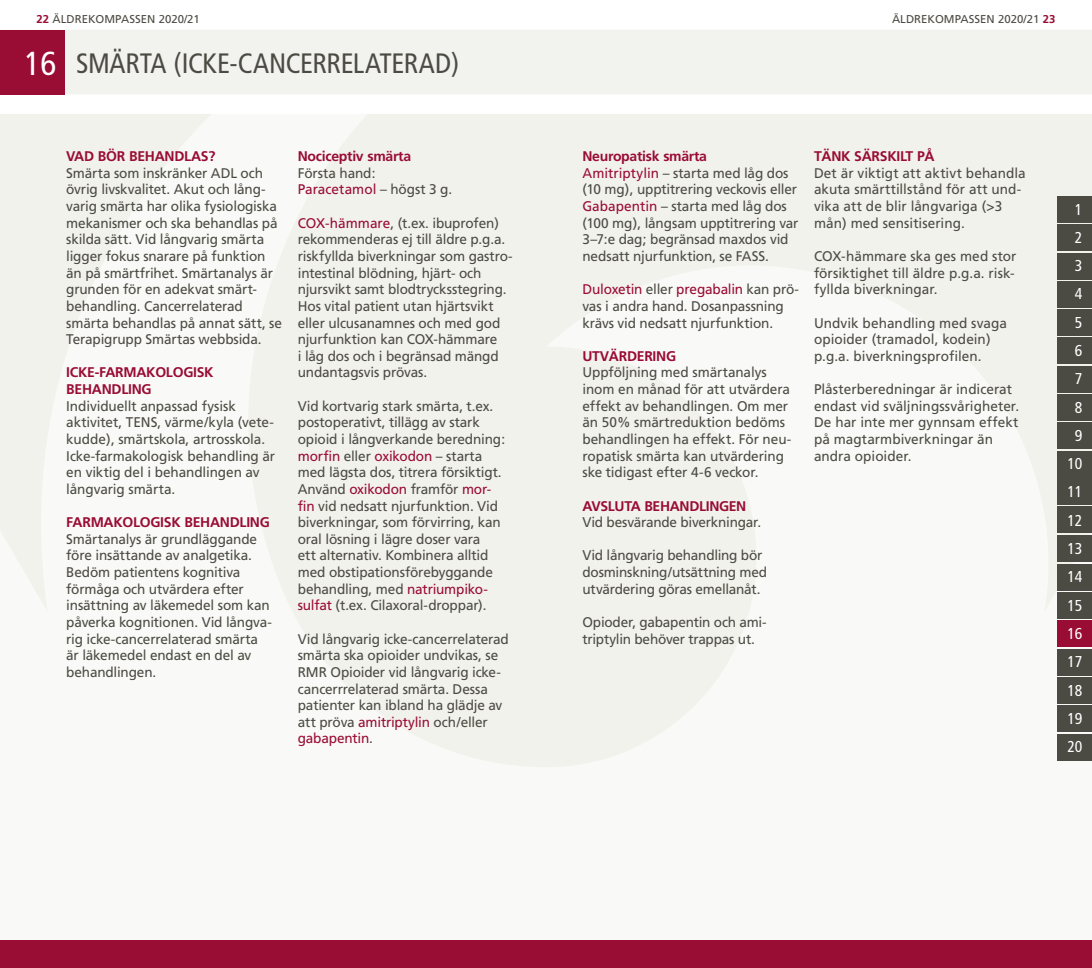
<style>
.page{position:relative;width:1092px;height:968px;background:#fff}
.page>*{position:absolute;margin:0;border:0;box-sizing:border-box;transform-origin:0 0}
.t1{font:condensed 33.25px "Frutiger";color:#fff}
.t2{font:condensed 28px "Frutiger";letter-spacing:-.015em;color:#4c4b43}
.t3{font:condensed 15.75px "Frutiger";color:#fff}
.t4{font:14px/16.6px "Frutiger";letter-spacing:-.01em;color:#4c4b43}
.t5{font:700 14px/16.6px "Frutiger";letter-spacing:-.02em;color:#990c33}
.t6{font:14px "Frutiger";color:#990c33}
.t7{font:11.38px "Frutiger";color:#4c4b43}
.s1{font-weight:700;color:#990c33}
.s2{color:#4c4b43}
.s3{color:#990c33}
</style>
<div class="page">
<div style="left:0;top:114px;width:1091px;height:853px;background:#f9f9f7"></div>
<div style="left:1057px;top:196px;width:34px;height:26px;background:#4c4b43"></div>
<div style="left:1057px;top:224px;width:34px;height:27px;background:#4c4b43"></div>
<div style="left:1057px;top:253px;width:34px;height:26px;background:#4c4b43"></div>
<div style="left:1057px;top:281px;width:34px;height:26px;background:#4c4b43"></div>
<div style="left:1057px;top:309px;width:34px;height:27px;background:#4c4b43"></div>
<div style="left:1057px;top:338px;width:34px;height:26px;background:#4c4b43"></div>
<div style="left:1057px;top:366px;width:34px;height:26px;background:#4c4b43"></div>
<div style="left:1057px;top:394px;width:34px;height:26px;background:#4c4b43"></div>
<div style="left:1057px;top:422px;width:34px;height:27px;background:#4c4b43"></div>
<div style="left:1057px;top:451px;width:34px;height:26px;background:#4c4b43"></div>
<div style="left:1057px;top:478px;width:34px;height:26px;background:#4c4b43"></div>
<div style="left:1057px;top:564px;width:34px;height:26px;background:#4c4b43"></div>
<div style="left:1057px;top:592px;width:34px;height:26px;background:#4c4b43"></div>
<div style="left:1057px;top:620px;width:34px;height:27px;background:#990c33"></div>
<div style="left:1057px;top:649px;width:34px;height:26px;background:#4c4b43"></div>
<div style="left:1057px;top:677px;width:34px;height:26px;background:#4c4b43"></div>
<div style="left:1057px;top:705px;width:34px;height:26px;background:#4c4b43"></div>
<div style="left:1057px;top:733px;width:34px;height:27px;background:#4c4b43"></div>
<div style="left:1057px;top:506px;width:34px;height:27px;background:#4c4b43"></div>
<div style="left:1057px;top:535px;width:34px;height:27px;background:#4c4b43"></div>
<div style="left:0;top:940px;width:1091px;height:27px;background:#990c33"></div>
<div style="left:64px;top:30px;width:1027px;height:64px;background:#f2f2ef"></div>
<div style="left:0;top:30px;width:64px;height:64px;background:#990c33"></div>
<p class="t7" style="left:36px;top:12px;width:165px"><span class="s1">22</span> ÄLDREKOMPASSEN 2020/21</p>
<p class="t7" style="left:892px;top:12px;width:165px">ÄLDREKOMPASSEN 2020/21 <span class="s1">23</span></p>
<p class="t1" style="left:24px;top:44px;width:33px">16</p>
<p class="t2" style="left:76px;top:46px;width:384px">SMÄRTA (ICKE-CANCERRELATERAD)</p>
<p class="t5" style="left:66px;top:148px;width:150px">VAD BÖR BEHANDLAS?</p>
<p class="t4" style="left:66px;top:165px;width:217px">Smärta som inskränker ADL och övrig livskvalitet. Akut och lång&shy;varig smärta har olika fysiologiska mekanismer och ska behandlas på skilda sätt. Vid långvarig smärta ligger fokus snarare på funktion än på smärtfrihet. Smärtanalys är grunden för en adekvat smärt&shy;behandling. Cancerrelaterad smärta behandlas på annat sätt, se<br>Terapigrupp Smärtas webbsida.</p>
<p class="t5" style="left:66px;top:364px;width:149px">ICKE-FARMAKOLOGISK<br>BEHANDLING</p>
<p class="t4" style="left:66px;top:397px;width:210px">Individuellt anpassad fysisk aktivitet, TENS, värme/kyla (vete&shy;kudde), smärtskola, artrosskola.<br>Icke-farmakologisk behandling är en viktig del i behandlingen av långvarig smärta.</p>
<p class="t5" style="left:66px;top:514px;width:205px">FARMAKOLOGISK BEHANDLING</p>
<p class="t4" style="left:66px;top:530px;width:207px">Smärtanalys är grundläggande före insättande av analgetika.<br>Bedöm patientens kognitiva förmåga och utvärdera efter insättning av läkemedel som kan påverka kognitionen. Vid långva&shy;rig icke-cancerrelaterad smärta är läkemedel endast en del av behandlingen.</p>
<p class="t5" style="left:298px;top:148px;width:115px">Nociceptiv smärta</p>
<p class="t4" style="left:298px;top:165px;width:79px">Första hand:</p>
<p class="t6" style="left:298px;top:181px;width:156px">Paracetamol <span class="s2">– högst 3 g.</span></p>
<p class="t4" style="left:298px;top:214px;width:216px"><span class="s3">COX-hämmare</span>, (t.ex. ibuprofen) rekommenderas ej till äldre p.g.a. riskfyllda biverkningar som gastro&shy;intestinal blödning, hjärt- och njursvikt samt blodtrycksstegring.<br>Hos vital patient utan hjärtsvikt eller ulcusanamnes och med god njurfunktion kan COX-hämmare<br>i låg dos och i begränsad mängd undantagsvis prövas.</p>
<p class="t4" style="left:298px;top:397px;width:209px">Vid kortvarig stark smärta, t.ex. postoperativt, tillägg av stark opioid i långverkande beredning: <span class="s3">morfin</span> eller <span class="s3">oxikodon</span> – starta med lägsta dos, titrera försiktigt.<br>Använd <span class="s3">oxikodon</span> framför <span class="s3">mor&shy;fin</span> vid nedsatt njurfunktion. Vid biverkningar, som förvirring, kan oral lösning i lägre doser vara<br>ett alternativ. Kombinera alltid med obstipationsförebyggande behandling, med <span class="s3">natriumpiko&shy;sulfat</span> (t.ex. Cilaxoral-droppar).</p>
<p class="t4" style="left:298px;top:630px;width:213px">Vid långvarig icke-cancerrelaterad smärta ska opioider undvikas, se<br>RMR Opioider vid långvarig icke&shy;cancerrrelaterad smärta. Dessa patienter kan ibland ha glädje av att pröva <span class="s3">amitriptylin</span> och/eller <span class="s3">gabapentin</span>.</p>
<p class="t5" style="left:582px;top:148px;width:126px">Neuropatisk smärta</p>
<p class="t4" style="left:582px;top:165px;width:216px"><span class="s3">Amitriptylin</span> – starta med låg dos (10 mg), upptitrering veckovis eller</p>
<p class="t4" style="left:582px;top:198px;width:217px"><span class="s3">Gabapentin</span> – starta med låg dos (100 mg), långsam upptitrering var<br>3–7:e dag; begränsad maxdos vid nedsatt njurfunktion, se FASS.</p>
<p class="t4" style="left:582px;top:281px;width:218px"><span class="s3">Duloxetin</span> eller <span class="s3">pregabalin</span> kan prö&shy;vas i andra hand. Dosanpassning krävs vid nedsatt njurfunktion.</p>
<p class="t5" style="left:582px;top:347px;width:95px">UTVÄRDERING</p>
<p class="t4" style="left:582px;top:364px;width:210px">Uppföljning med smärtanalys inom en månad för att utvärdera effekt av behandlingen. Om mer än 50% smärtreduktion bedöms behandlingen ha effekt. För neu&shy;ropatisk smärta kan utvärdering ske tidigast efter 4-6 veckor.</p>
<p class="t5" style="left:582px;top:497px;width:165px">AVSLUTA BEHANDLINGEN</p>
<p class="t4" style="left:582px;top:514px;width:180px">Vid besvärande biverkningar.</p>
<p class="t4" style="left:582px;top:547px;width:186px">Vid långvarig behandling bör dosminskning/utsättning med utvärdering göras emellanåt.</p>
<p class="t4" style="left:582px;top:613px;width:186px">Opioder, gabapentin och ami&shy;triptylin behöver trappas ut.</p>
<p class="t5" style="left:814px;top:148px;width:122px">TÄNK SÄRSKILT PÅ</p>
<p class="t4" style="left:814px;top:165px;width:213px">Det är viktigt att aktivt behandla akuta smärttillstånd för att und&shy;vika att de blir långvariga (&gt;3 mån) med sensitisering.</p>
<p class="t4" style="left:814px;top:248px;width:204px">COX-hämmare ska ges med stor försiktighet till äldre p.g.a. risk&shy;fyllda biverkningar.</p>
<p class="t4" style="left:814px;top:314px;width:194px">Undvik behandling med svaga opioider (tramadol, kodein) p.g.a. biverkningsprofilen.</p>
<p class="t4" style="left:814px;top:381px;width:207px">Plåsterberedningar är indicerat endast vid sväljningssvårigheter.<br>De har inte mer gynnsam effekt på magtarmbiverkningar än andra opioider.</p>
<p class="t3" style="left:1074px;top:200px;width:9px">1</p>
<p class="t3" style="left:1074px;top:228px;width:9px">2</p>
<p class="t3" style="left:1074px;top:256px;width:9px">3</p>
<p class="t3" style="left:1074px;top:285px;width:9px">4</p>
<p class="t3" style="left:1074px;top:313px;width:9px">5</p>
<p class="t3" style="left:1074px;top:341px;width:9px">6</p>
<p class="t3" style="left:1074px;top:369px;width:9px">7</p>
<p class="t3" style="left:1074px;top:398px;width:9px">8</p>
<p class="t3" style="left:1074px;top:426px;width:9px">9</p>
<p class="t3" style="left:1067px;top:454px;width:17px">10</p>
<p class="t3" style="left:1067px;top:483px;width:17px">11</p>
<p class="t3" style="left:1067px;top:511px;width:17px">12</p>
<p class="t3" style="left:1067px;top:539px;width:17px">13</p>
<p class="t3" style="left:1067px;top:567px;width:17px">14</p>
<p class="t3" style="left:1067px;top:596px;width:17px">15</p>
<p class="t3" style="left:1067px;top:624px;width:17px">16</p>
<p class="t3" style="left:1067px;top:652px;width:17px">17</p>
<p class="t3" style="left:1067px;top:680px;width:17px">18</p>
<p class="t3" style="left:1067px;top:709px;width:17px">19</p>
<p class="t3" style="left:1067px;top:737px;width:17px">20</p>
</div>
